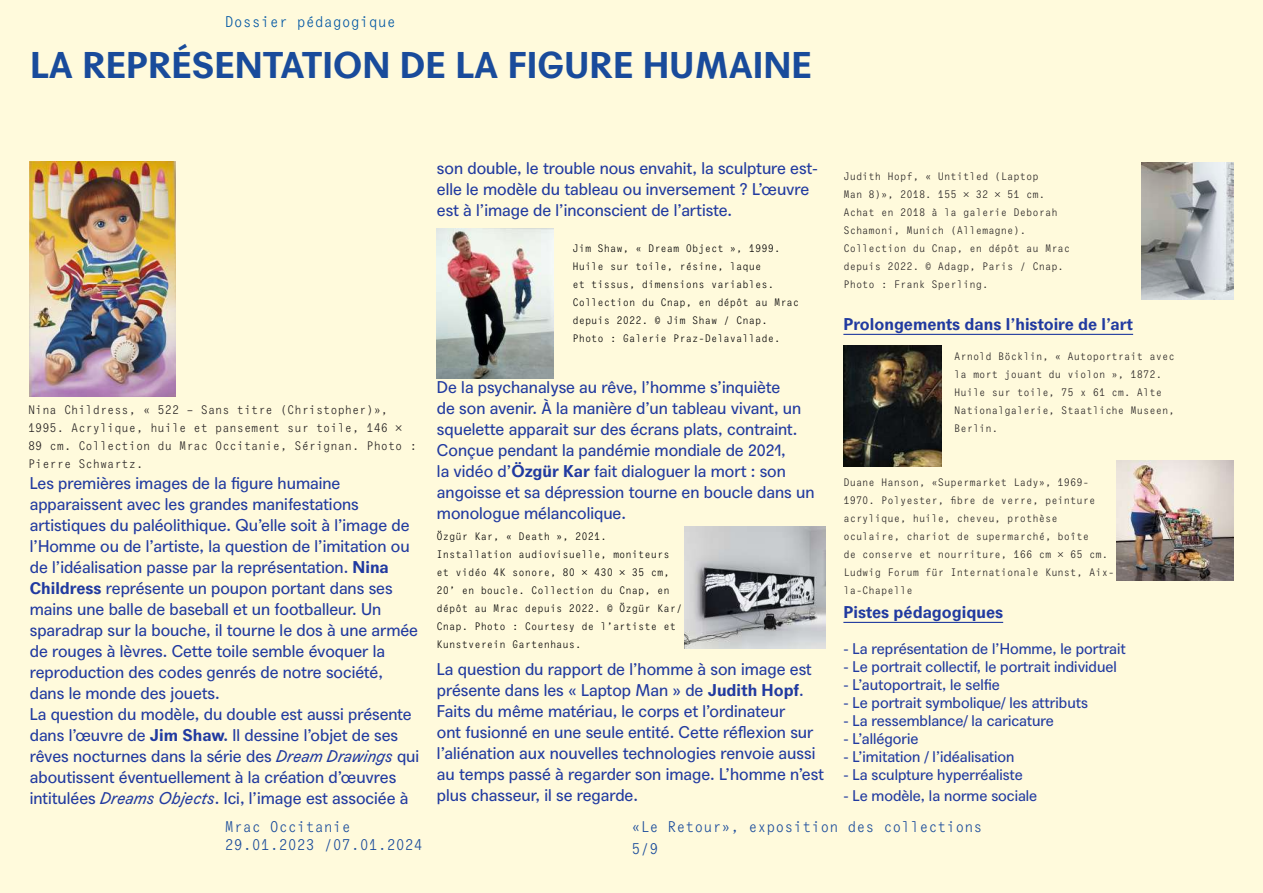
<style>
.page{position:relative;width:1263px;height:893px;background:#fffadc}
.page>*{position:absolute;margin:0;border:0;box-sizing:border-box;transform-origin:0 0}
.t1{font:700 36px "Agipo";color:#194b9b}
.t2{font:16.5px/21px "Agipo";color:#213aa0}
.t3{font:700 16.5px "Agipo";color:#213aa0}
.t4{font:15px "Agipo";color:#213aa0}
.t5{font:15px/21.6px "Agipo Mono";color:#194b9b}
.t6{font:15px "Agipo Mono";color:#0057a4}
.t7{font:12px/18px "Agipo Mono";color:#231f20}
.t8{font:10.5px/18px "Agipo Mono";color:#231f20}
.t9{font:10.5px/18px "Agipo Mono";color:#000001}
.s1{font-weight:700}
.s2{font-style:italic}
</style>
<div class="page">
<hr style="left:843px;top:334px;width:290px;height:1px;background:#213aa0">
<hr style="left:843px;top:622px;width:160px;height:1px;background:#213aa0">
<img style="left:30px;top:162px;width:146px;height:234px">
<img style="left:1142px;top:162px;width:91px;height:137px">
<img style="left:437px;top:229px;width:117px;height:149px">
<img style="left:684px;top:527px;width:142px;height:121px">
<img style="left:844px;top:345px;width:98px;height:121px">
<img style="left:1116px;top:460px;width:117px;height:121px">
<p class="t6" style="left:225px;top:10px;width:173px">Dossier pédagogique</p>
<h1 class="t1" style="left:30px;top:37px;width:784px">LA REPRÉSENTATION DE LA FIGURE HUMAINE</h1>
<p class="t7" style="left:28px;top:400px;width:390px">Nina Childress, « 522 – Sans titre (Christopher)», 1995. Acrylique, huile et pansement sur toile, 146 × 89 cm. Collection du Mrac Occitanie, Sérignan. Photo :<br>Pierre Schwartz.</p>
<p class="t2" style="left:30px;top:471px;width:391px">Les premières images de la figure humaine apparaissent avec les grandes manifestations artistiques du paléolithique. Qu’elle soit à l’image de l’Homme ou de l’artiste, la question de l’imitation ou de l’idéalisation passe par la représentation. <span class="s1">Nina Childress</span> représente un poupon portant dans ses mains une balle de baseball et un footballeur. Un sparadrap sur la bouche, il tourne le dos à une armée de rouges à lèvres. Cette toile semble évoquer la reproduction des codes genrés de notre société, dans le monde des jouets.<br>La question du modèle, du double est aussi présente dans l’œuvre de <span class="s1">Jim Shaw.</span> Il dessine l’objet de ses rêves nocturnes dans la série des <span class="s2">Dream Drawings</span> qui aboutissent éventuellement à la création d’œuvres intitulées <span class="s2">Dreams Objects</span>. Ici, l’image est associée à</p>
<p class="t2" style="left:437px;top:156px;width:383px">son double, le trouble nous envahit, la sculpture est&shy;elle le modèle du tableau ou inversement ? L’œuvre est à l’image de l’inconscient de l’artiste.</p>
<p class="t9" style="left:572px;top:238px;width:228px">Jim Shaw, « Dream Object », 1999.<br>Huile sur toile, résine, laque<br>et tissus, dimensions variables.<br>Collection du Cnap, en dépôt au Mrac depuis 2022. © Jim Shaw / Cnap.<br>Photo : Galerie Praz-Delavallade.</p>
<p class="t2" style="left:437px;top:375px;width:379px">De la psychanalyse au rêve, l’homme s’inquiète<br>de son avenir. À la manière d’un tableau vivant, un squelette apparait sur des écrans plats, contraint.<br>Conçue pendant la pandémie mondiale de 2021,<br>la vidéo d’<span class="s1">Özgür Kar</span> fait dialoguer la mort : son angoisse et sa dépression tourne en boucle dans un monologue mélancolique.</p>
<p class="t9" style="left:437px;top:526px;width:247px">Özgür Kar, « Death », 2021.<br>Installation audiovisuelle, moniteurs et vidéo 4K sonore, 80 × 430 × 35 cm, 20’ en boucle. Collection du Cnap, en dépôt au Mrac depuis 2022. © Özgür Kar/ Cnap. Photo : Courtesy de l’artiste et Kunstverein Gartenhaus.</p>
<p class="t2" style="left:437px;top:657px;width:388px">La question du rapport de l’homme à son image est présente dans les « Laptop Man » de <span class="s1">Judith Hopf</span>.<br>Faits du même matériau, le corps et l’ordinateur<br>ont fusionné en une seule entité. Cette réflexion sur l’aliénation aux nouvelles technologies renvoie aussi au temps passé à regarder son image. L’homme n’est plus chasseur, il se regarde.</p>
<p class="t8" style="left:843px;top:166px;width:228px">Judith Hopf, « Untitled (Laptop<br>Man 8)», 2018. 155 × 32 × 51 cm.<br>Achat en 2018 à la galerie Deborah<br>Schamoni, Munich (Allemagne).<br>Collection du Cnap, en dépôt au Mrac depuis 2022. © Adagp, Paris / Cnap.<br>Photo : Frank Sperling.</p>
<p class="t3" style="left:843px;top:311px;width:291px">Prolongements dans l’histoire de l’art</p>
<p class="t8" style="left:954px;top:346px;width:222px">Arnold Böcklin, « Autoportrait avec la mort jouant du violon », 1872.<br>Huile sur toile, 75 x 61 cm. Alte<br>Nationalgalerie, Staatliche Museen,<br>Berlin.</p>
<p class="t8" style="left:843px;top:472px;width:272px">Duane Hanson, «Supermarket Lady», 1969- 1970. Polyester, fibre de verre, peinture acrylique, huile, cheveu, prothèse oculaire, chariot de supermarché, boîte<br>de conserve et nourriture, 166 cm × 65 cm.<br>Ludwig Forum für Internationale Kunst, Aix&shy;la-Chapelle</p>
<p class="t3" style="left:843px;top:599px;width:161px">Pistes pédagogiques</p>
<p class="t4" style="left:843px;top:637px;width:284px">- La représentation de l’Homme, le portrait</p>
<p class="t4" style="left:843px;top:655px;width:275px">- Le portrait collectif, le portrait individuel</p>
<p class="t4" style="left:843px;top:673px;width:158px">- L’autoportrait, le selfie</p>
<p class="t4" style="left:843px;top:691px;width:246px">- Le portrait symbolique/ les attributs</p>
<p class="t4" style="left:843px;top:709px;width:212px">- La ressemblance/ la caricature</p>
<p class="t4" style="left:843px;top:727px;width:77px">- L’allégorie</p>
<p class="t4" style="left:843px;top:745px;width:173px">- L’imitation / l’idéalisation</p>
<p class="t4" style="left:843px;top:763px;width:181px">- La sculpture hyperréaliste</p>
<p class="t4" style="left:843px;top:784px;width:195px">- Le modèle, la norme sociale</p>
<p class="t5" style="left:225px;top:817px;width:200px;line-height:18px">Mrac Occitanie<br>29.01.2023 /07.01.2024</p>
<p class="t5" style="left:631px;top:815px;width:353px">«Le Retour», exposition des collections<br>5/9</p>
</div>
